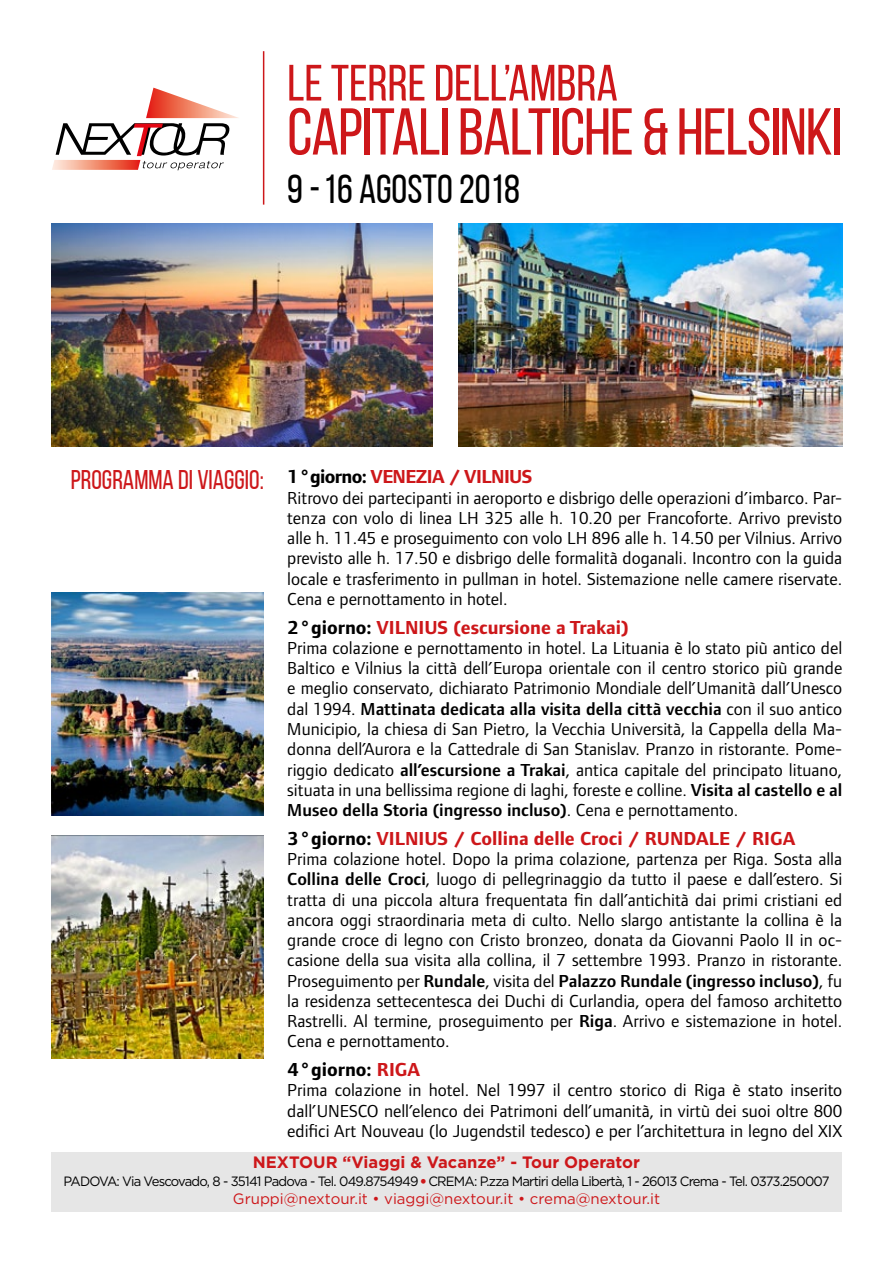
<style>
.page{position:relative;width:893px;height:1263px;background:#fff}
.page>*{position:absolute;margin:0;border:0;box-sizing:border-box;transform-origin:0 0}
.t1{font:66px "Bebas Neue";letter-spacing:-.015em;color:#cd171a}
.t2{font:51px "Bebas Neue";color:#cd171a}
.t3{font:40.5px "Bebas Neue";color:#000}
.t4{font:27px "Bebas Neue";color:#cd171a}
.t5{font:700 19.5px "Foundry Form Sans OT2";color:#cd171a}
.t6{font:700 19.5px "Foundry Form Sans OT2";color:#000}
.t7{font:18px/20.2px "Foundry Form Sans OT2";color:#000;text-align:justify}
.t8{font:700 16.5px "Gotham";color:#cd171a}
.t9{font:15px "Gotham";color:#cd171a}
.t10{font:13.5px "Gotham";letter-spacing:-.06em;color:#000}
.s1{color:#000}
.s2{font-weight:600}
.s3{color:#cd171a}
.s4{font-family:"Frutiger";font-stretch:condensed;color:#cd171a}
</style>
<div class="page">
<div style="left:51px;top:1152px;width:791px;height:60px;background:#e6e6e6"></div>
<hr style="left:263px;top:51px;width:1px;height:154px;background:#cd171a">
<svg style="left:52px;top:88px;width:186px;height:82px"></svg>
<img style="left:51px;top:223px;width:381px;height:223px">
<img style="left:458px;top:223px;width:384px;height:223px">
<img style="left:51px;top:592px;width:213px;height:223px">
<img style="left:51px;top:835px;width:213px;height:224px">
<h2 class="t2" style="left:287px;top:55px;width:332px">LE TERRE DELL’AMBRA</h2>
<h1 class="t1" style="left:287px;top:96px;width:556px">CAPITALI BALTICHE &amp; HELSINKI</h1>
<h3 class="t3" style="left:287px;top:167px;width:234px">9 - 16 AGOSTO 2018</h3>
<h3 class="t4" style="left:71px;top:465px;width:463px">PROGRAMMA DI VIAGGIO: <sup>1°giorno:</sup> <sup>VENEZIA</sup> <sup>/</sup> <sup>VILNIUS</sup></h3>
<p class="t7" style="left:287px;top:486px;width:556px">Ritrovo dei partecipanti in aeroporto e disbrigo delle operazioni d’imbarco. Par&shy;tenza con volo di linea LH 325 alle h. 10.20 per Francoforte. Arrivo previsto alle h. 11.45 e proseguimento con volo LH 896 alle h. 14.50 per Vilnius. Arrivo previsto alle h. 17.50 e disbrigo delle formalità doganali. Incontro con la guida locale e trasferimento in pullman in hotel. Sistemazione nelle camere riservate.<br>Cena e pernottamento in hotel.</p>
<p class="t5" style="left:287px;top:613px;width:343px"><span class="s1">2°giorno:</span> VILNIUS (escursione a Trakai)</p>
<p class="t7" style="left:287px;top:637px;width:556px">Prima colazione e pernottamento in hotel. La Lituania è lo stato più antico del Baltico e Vilnius la città dell’Europa orientale con il centro storico più grande e meglio conservato, dichiarato Patrimonio Mondiale dell’Umanità dall’Unesco dal 1994. <span class="s2">Mattinata dedicata alla visita della città vecchia</span> con il suo antico Municipio, la chiesa di San Pietro, la Vecchia Università, la Cappella della Ma&shy;donna dell’Aurora e la Cattedrale di San Stanislav. Pranzo in ristorante. Pome&shy;riggio dedicato <span class="s2">all’escursione a Trakai</span>, antica capitale del principato lituano, situata in una bellissima regione di laghi, foreste e colline. <span class="s2">Visita al castello e al Museo della Storia (ingresso incluso)</span>. Cena e pernottamento.</p>
<p class="t5" style="left:287px;top:824px;width:510px"><span class="s1">3°giorno:</span> VILNIUS / Collina delle Croci / RUNDALE / RIGA</p>
<p class="t7" style="left:287px;top:848px;width:556px">Prima colazione hotel. Dopo la prima colazione, partenza per Riga. Sosta alla <span class="s2">Collina delle Croci</span>, luogo di pellegrinaggio da tutto il paese e dall’estero. Si tratta di una piccola altura frequentata fin dall’antichità dai primi cristiani ed ancora oggi straordinaria meta di culto. Nello slargo antistante la collina è la grande croce di legno con Cristo bronzeo, donata da Giovanni Paolo II in oc&shy;casione della sua visita alla collina, il 7 settembre 1993. Pranzo in ristorante.<br>Proseguimento per <span class="s2">Rundale</span>, visita del <span class="s2">Palazzo Rundale (ingresso incluso)</span>, fu la residenza settecentesca dei Duchi di Curlandia, opera del famoso architetto Rastrelli. Al termine, proseguimento per <span class="s2">Riga</span>. Arrivo e sistemazione in hotel.<br>Cena e pernottamento.</p>
<p class="t6" style="left:287px;top:1055px;width:134px">4°giorno: <span class="s3">RIGA</span></p>
<p class="t7" style="left:287px;top:1079px;width:556px">Prima colazione in hotel. Nel 1997 il centro storico di Riga è stato inserito dall’UNESCO nell’elenco dei Patrimoni dell’umanità, in virtù dei suoi oltre 800 edifici Art Nouveau (lo Jugendstil tedesco) e per l’architettura in legno del XIX</p>
<p class="t8" style="left:253px;top:1151px;width:389px">NEXTOUR “Viaggi &amp; Vacanze” - Tour Operator</p>
<p class="t10" style="left:63px;top:1173px;width:768px">PADOVA: Via Vescovado, 8 - 35141 Padova - Tel. 049.8754949 <span class="s4">•</span> CREMA: P.zza Martiri della Libertà, 1 - 26013 Crema - Tel. 0373.250007</p>
<p class="t9" style="left:233px;top:1189px;width:429px">Gruppi@nextour.it • viaggi@nextour.it • crema@nextour.it</p>
</div>
